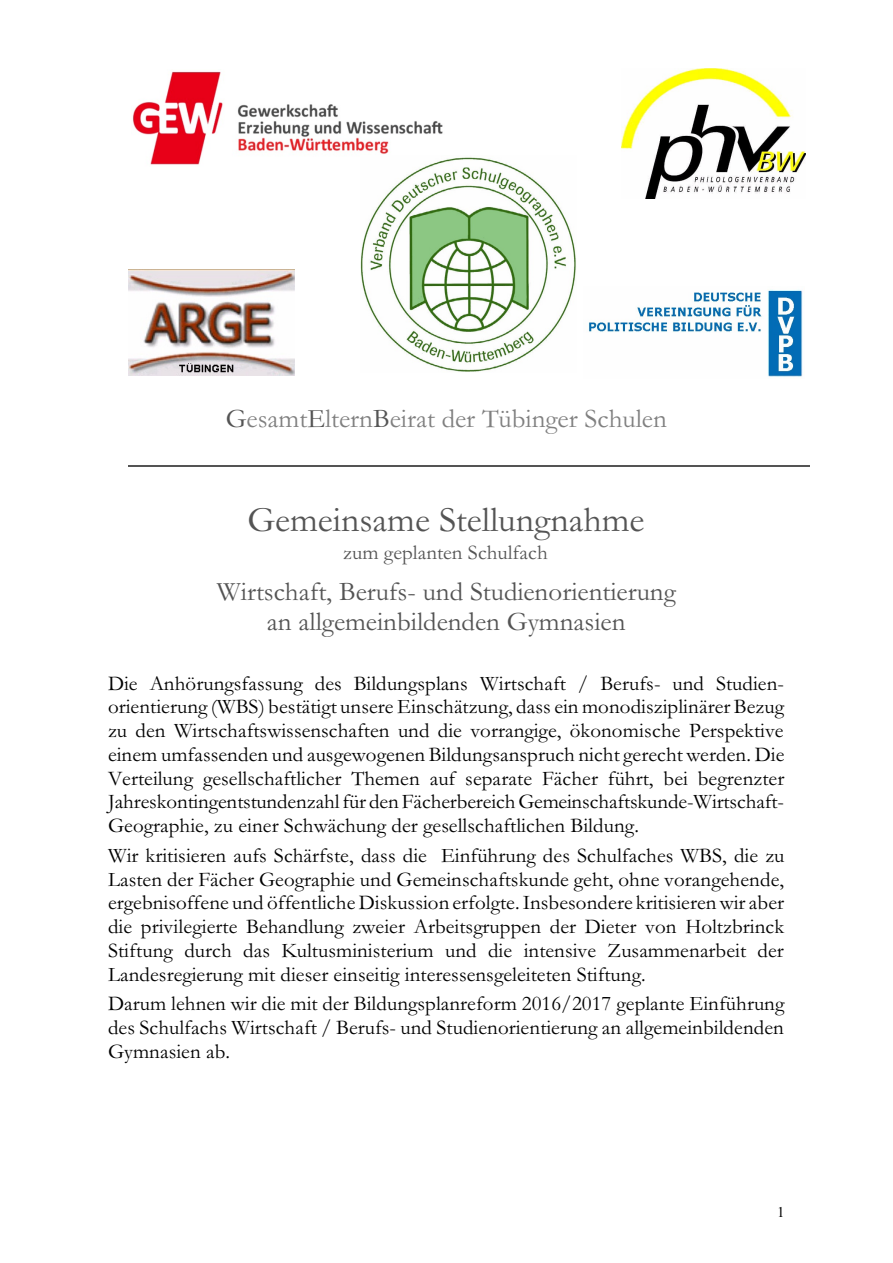
<style>
.page{position:relative;width:893px;height:1263px;background:#fff}
.page>*{position:absolute;margin:0;border:0;box-sizing:border-box;transform-origin:0 0}
.t1{font:36px "Garamond";color:#545454}
.t2{font:27px/30.3px "Garamond";color:#545454;text-align:center}
.t3{font:27px "Garamond";color:#808080}
.t4{font:21px/23.7px "Garamond";color:#000;text-align:justify}
.t5{font:21px "Garamond";color:#545454}
.t6{font:15px "Times New Roman";color:#000}
.s1{color:#545454}
</style>
<div class="page">
<img style="left:588px;top:289px;width:215px;height:88px">
<img style="left:132px;top:71px;width:311px;height:94px">
<img style="left:128px;top:269px;width:167px;height:107px">
<img style="left:361px;top:156px;width:215px;height:216px">
<img style="left:621px;top:69px;width:184px;height:129px">
<hr style="left:128px;top:465px;width:681px;height:1px;background:#545454">
<p class="t3" style="left:226px;top:410px;width:442px"><span class="s1">G</span>esamt<span class="s1">E</span>ltern<span class="s1">B</span>eirat der Tübinger Schulen</p>
<h1 class="t1" style="left:247px;top:508px;width:399px">Gemeinsame Stellungnahme</h1>
<p class="t5" style="left:343px;top:545px;width:206px">zum geplanten Schulfach</p>
<p class="t2" style="left:217px;top:579px;width:460px">Wirtschaft, Berufs- und Studienorientierung an allgemeinbildenden Gymnasien</p>
<p class="t4" style="left:108px;top:673px;width:678px">Die Anhörungsfassung des Bildungsplans Wirtschaft / Berufs- und Studien&shy;orientierung (WBS) bestätigt unsere Einschätzung, dass ein monodisziplinärer Bezug zu den Wirtschaftswissenschaften und die vorrangige, ökonomische Perspektive einem umfassenden und ausgewogenen Bildungsanspruch nicht gerecht werden. Die Verteilung gesellschaftlicher Themen auf separate Fächer führt, bei begrenzter Jahreskontingentstundenzahlfür den Fächerbereich Gemeinschaftskunde-Wirtschaft-Geographie, zu einer Schwächung der gesellschaftlichen Bildung.</p>
<p class="t4" style="left:108px;top:846px;width:678px">Wir kritisieren aufs Schärfste, dass die Einführung des Schulfaches WBS, die zu Lasten der Fächer Geographie und Gemeinschaftskunde geht, ohne vorangehende, ergebnisoffene und öffentliche Diskussion erfolgte.Insbesondere kritisierenwir aber die privilegierte Behandlung zweier Arbeitsgruppen der Dieter von Holtzbrinck Stiftung durch das Kultusministerium und die intensive Zusammenarbeit der Landesregierung mit dieser einseitig interessensgeleiteten Stiftung.</p>
<p class="t4" style="left:108px;top:994px;width:678px">Darum lehnen wir die mit der Bildungsplanreform 2016/2017 geplante Einführung des Schulfachs Wirtschaft / Berufs- und Studienorientierung an allgemeinbildenden Gymnasien ab.</p>
<p class="t6" style="left:777px;top:1206px;width:9px">1</p>
</div>
